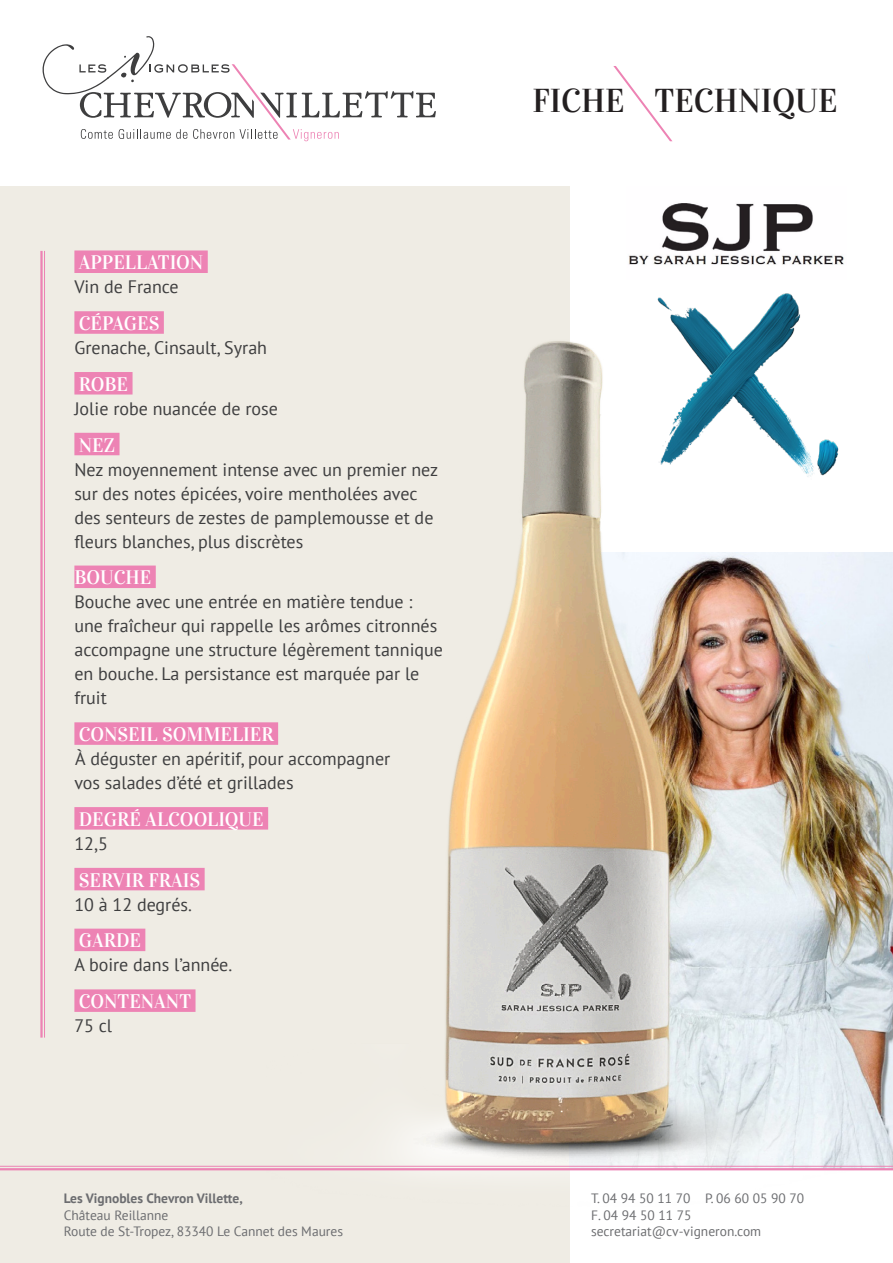
<style>
.page{position:relative;width:893px;height:1263px;background:#fff}
.page>*{position:absolute;margin:0;border:0;box-sizing:border-box;transform-origin:0 0}
.t1{font:33px "Vidaloka";color:#231f20}
.t2{font:19.5px "Vidaloka";color:#fff}
.t3{font:18px/24px "PT Sans";color:#3e3e3f}
.t4{font:13.5px/16.5px "PT Sans";color:#6c6d70}
.s1{font-weight:700}
</style>
<div class="page">
<div style="left:0;top:187px;width:570px;height:1076px;background:#efece4"></div>
<img style="left:856px;top:553px;width:37px;height:615px">
<svg style="left:42px;top:36px;width:394px;height:105px"></svg>
<img style="left:267px;top:341px;width:589px;height:830px">
<svg style="left:613px;top:66px;width:59px;height:75px"></svg>
<img style="left:651px;top:293px;width:192px;height:192px">
<img style="left:629px;top:203px;width:215px;height:62px">
<div style="left:74px;top:250px;width:134px;height:23px;background:#ed83b4"></div>
<div style="left:74px;top:311px;width:90px;height:23px;background:#ed83b4"></div>
<div style="left:74px;top:372px;width:59px;height:22px;background:#ed83b4"></div>
<div style="left:74px;top:433px;width:46px;height:22px;background:#ed83b4"></div>
<div style="left:74px;top:565px;width:82px;height:23px;background:#ed83b4"></div>
<div style="left:74px;top:722px;width:204px;height:23px;background:#ed83b4"></div>
<div style="left:74px;top:807px;width:194px;height:22px;background:#ed83b4"></div>
<div style="left:74px;top:868px;width:131px;height:22px;background:#ed83b4"></div>
<div style="left:74px;top:929px;width:71px;height:22px;background:#ed83b4"></div>
<div style="left:74px;top:989px;width:122px;height:23px;background:#ed83b4"></div>
<hr style="left:44px;top:251px;width:1px;height:786px;background:#ed83b4">
<hr style="left:40px;top:251px;width:3px;height:786px;background:#ed83b4">
<hr style="left:0;top:1166px;width:893px;height:1px;background:#ed83b4">
<hr style="left:0;top:1168px;width:893px;height:2px;background:#ed83b4">
<p class="t2" style="left:79px;top:251px;width:126px">APPELLATION</p>
<p class="t3" style="left:74px;top:274px;width:106px">Vin de France</p>
<p class="t2" style="left:79px;top:312px;width:82px">CÉPAGES</p>
<p class="t3" style="left:74px;top:335px;width:194px">Grenache, Cinsault, Syrah</p>
<p class="t2" style="left:79px;top:372px;width:51px">ROBE</p>
<p class="t3" style="left:74px;top:396px;width:205px">Jolie robe nuancée de rose</p>
<p class="t2" style="left:79px;top:433px;width:38px">NEZ</p>
<p class="t3" style="left:74px;top:457px;width:365px">Nez moyennement intense avec un premier nez sur des notes épicées, voire mentholées avec des senteurs de zestes de pamplemousse et de fleurs blanches, plus discrètes</p>
<p class="t2" style="left:74px;top:566px;width:78px">BOUCHE</p>
<p class="t3" style="left:74px;top:590px;width:370px">Bouche avec une entrée en matière tendue : une fraîcheur qui rappelle les arômes citronnés accompagne une structure légèrement tannique en bouche. La persistance est marquée par le fruit</p>
<p class="t2" style="left:79px;top:723px;width:196px">CONSEIL SOMMELIER</p>
<p class="t3" style="left:74px;top:746px;width:317px">À déguster en apéritif, pour accompagner vos salades d’été et grillades</p>
<p class="t2" style="left:79px;top:807px;width:186px">DEGRÉ ALCOOLIQUE</p>
<p class="t3" style="left:74px;top:831px;width:35px">12,5</p>
<p class="t2" style="left:79px;top:868px;width:123px">SERVIR FRAIS</p>
<p class="t3" style="left:74px;top:892px;width:119px">10 à 12 degrés.</p>
<p class="t2" style="left:79px;top:929px;width:64px">GARDE</p>
<p class="t3" style="left:74px;top:953px;width:159px">A boire dans l’année.</p>
<p class="t2" style="left:79px;top:990px;width:114px">CONTENANT</p>
<p class="t3" style="left:74px;top:1013px;width:39px">75 cl</p>
<p class="t1" style="left:532px;top:81px;width:307px">FICHE TECHNIQUE</p>
<p class="t4" style="left:64px;top:1190px;width:281px"><span class="s1">Les Vignobles Chevron Villette,<br></span>Château Reillanne<br>Route de St-Tropez, 83340 Le Cannet des Maures</p>
<p class="t4" style="left:591px;top:1190px;width:215px">T. 04 94 50 11 70 P. 06 60 05 90 70<br>F. 04 94 50 11 75 secretariat@cv-vigneron.com</p>
</div>
